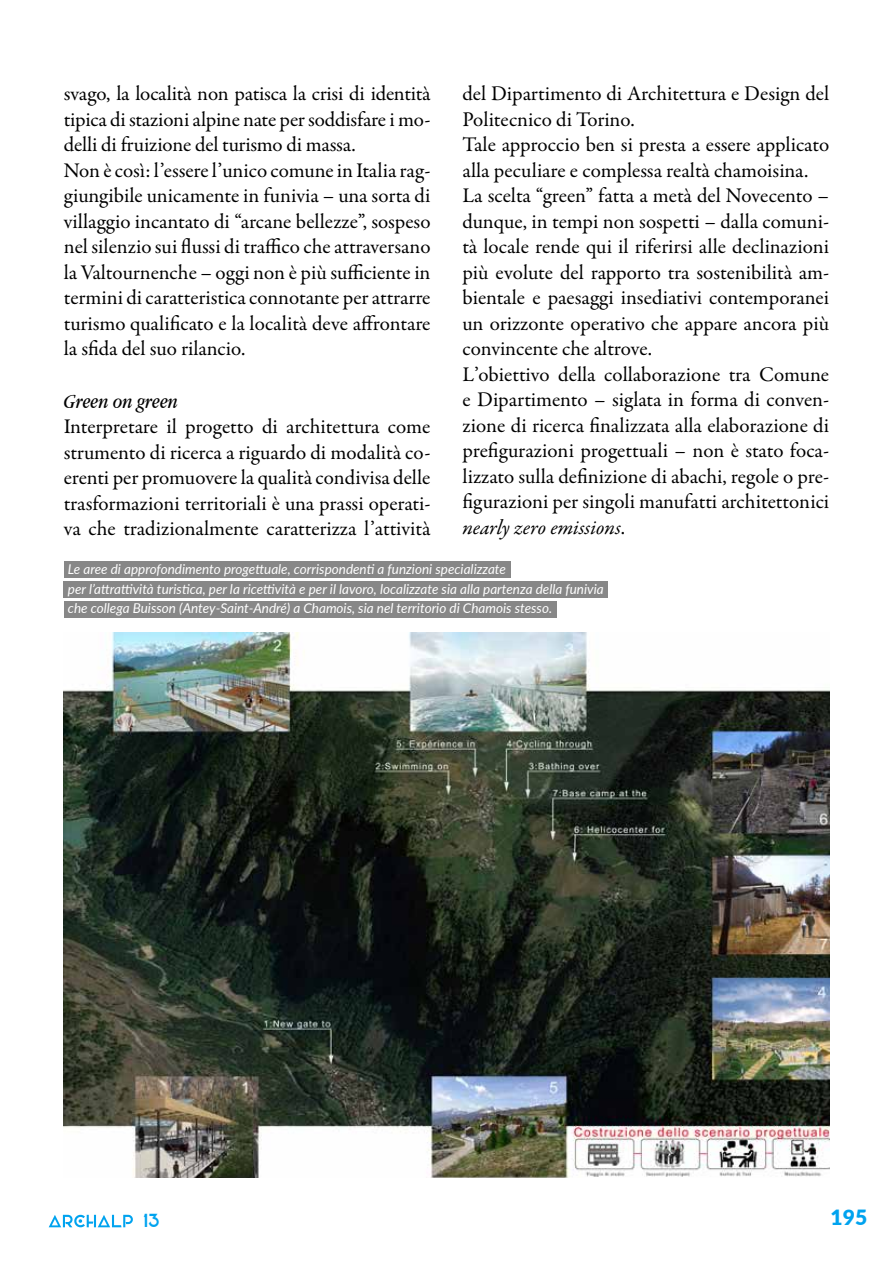
<style>
.page{position:relative;width:893px;height:1263px;background:#fff}
.page>*{position:absolute;margin:0;border:0;box-sizing:border-box;transform-origin:0 0}
.t1{font:21px/25.5px "Garamond Premr Pro";letter-spacing:-.005em;color:#000}
.t2{font:italic 21px "Apple Garamond";color:#000}
.t3{font:900 21px "Lato";color:#00a3ef}
.t4{font:18px "Elianto";color:#00a3ef}
.t5{font:italic 13.5px/19.5px "Lato";color:#fff}
.s1{font-style:italic}
</style>
<div class="page">
<svg style="left:49px;top:1215px;width:84px;height:12px"></svg>
<img style="left:64px;top:632px;width:765px;height:546px">
<div style="left:64px;top:562px;width:446px;height:16px;background:#878787"></div>
<div style="left:64px;top:581px;width:544px;height:16px;background:#878787"></div>
<div style="left:64px;top:601px;width:492px;height:16px;background:#878787"></div>
<p class="t1" style="left:462px;top:81px;width:368px">del Dipartimento di Architettura e Design del Politecnico di Torino.<br>Tale approccio ben si presta a essere applicato alla peculiare e complessa realtà chamoisina.<br>La scelta “green” fatta a metà del Novecento – dunque, in tempi non sospetti – dalla comuni&shy;tà locale rende qui il riferirsi alle declinazioni più evolute del rapporto tra sostenibilità am&shy;bientale e paesaggi insediativi contemporanei un orizzonte operativo che appare ancora più convincente che altrove.<br>L’obiettivo della collaborazione tra Comune e Dipartimento – siglata in forma di conven&shy;zione di ricerca finalizzata alla elaborazione di prefigurazioni progettuali – non è stato foca&shy;lizzato sulla definizione di abachi, regole o pre&shy;figurazioni per singoli manufatti architettonici <span class="s1">nearly zero emissions</span>.</p>
<p class="t5" style="left:68px;top:559px;width:537px">Le aree di approfondimento progettuale, corrispondenti a funzioni specializzate<br>per l’attrattività turistica, per la ricettività e per il lavoro, localizzate sia alla partenza della funivia che collega Buisson (Antey-Saint-André) a Chamois, sia nel territorio di Chamois stesso.</p>
<p class="t1" style="left:64px;top:81px;width:368px">svago, la località non patisca la crisi di identità tipica di stazioni alpine nate per soddisfare i mo&shy;delli di fruizione del turismo di massa.<br>Non è così: l’essere l’unico comune in Italia rag&shy;giungibile unicamente in funivia – una sorta di villaggio incantato di “arcane bellezze”, sospeso nel silenzio sui flussi di traffico che attraversano la Valtournenche – oggi non è più sufficiente in termini di caratteristica connotante per attrarre turismo qualificato e la località deve affrontare la sfida del suo rilancio.</p>
<p class="t2" style="left:64px;top:389px;width:116px">Green on green</p>
<p class="t1" style="left:64px;top:414px;width:368px;text-align:justify">Interpretare il progetto di architettura come strumento di ricerca a riguardo di modalità co&shy;erenti per promuovere la qualità condivisa delle trasformazioni territoriali è una prassi operati&shy;va che tradizionalmente caratterizza l’attività</p>
<p class="t4" style="left:143px;top:1210px;width:18px">13</p>
<p class="t3" style="left:830px;top:1201px;width:38px">195</p>
</div>
